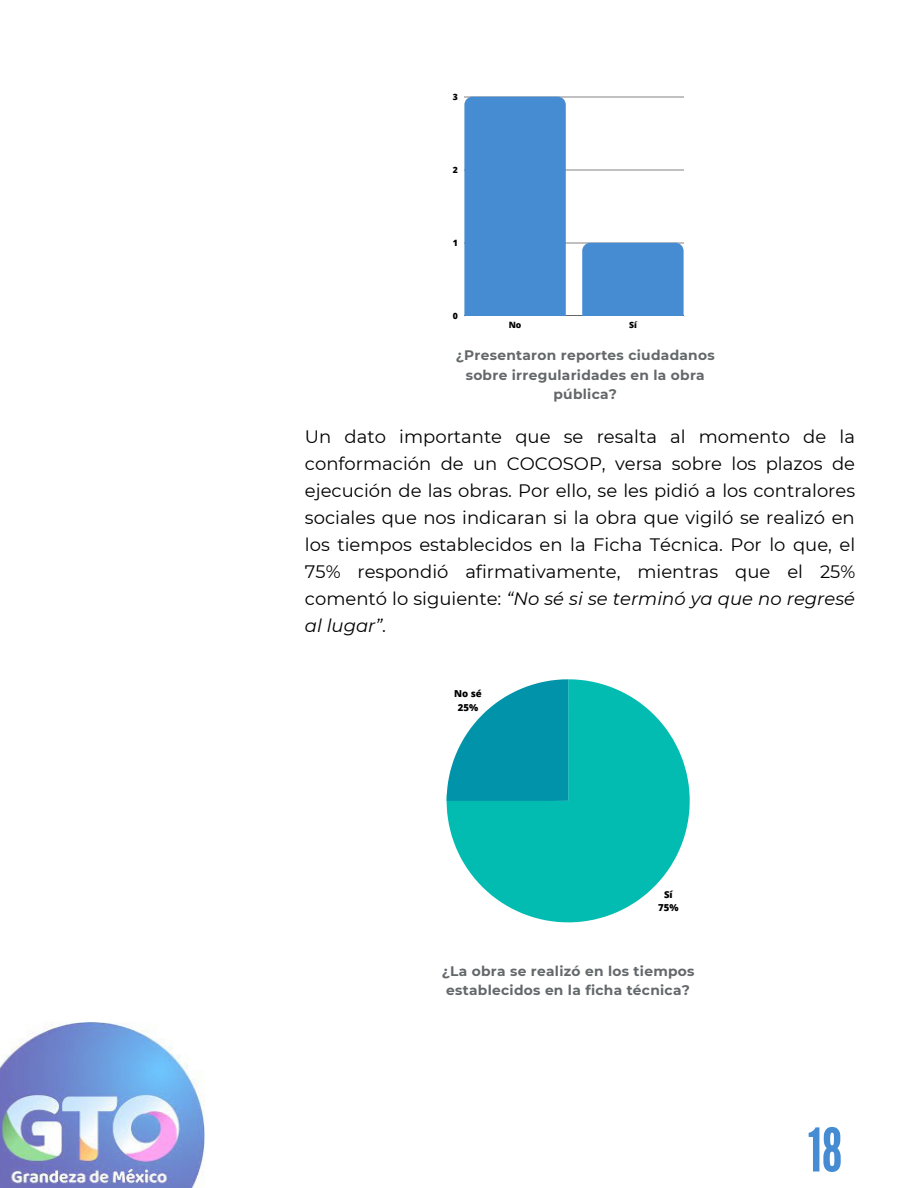
<style>
.page{position:relative;width:918px;height:1188px;background:#fff}
.page>*{position:absolute;margin:0;border:0;box-sizing:border-box;transform-origin:0 0}
.t1{font:60px "League Gothic";color:#468cd2}
.t2{font:18px/27px "Montserrat";color:#000;text-align:justify}
.t3{font:700 13.8px/19.2px "Montserrat";letter-spacing:.02em;color:#63686b;text-align:center}
.t4{font:800 9.6px/13px "Open Sans";color:#000;text-align:center}
.t5{font:800 8.7px "Open Sans";color:#000}
.s1{font-style:italic}
</style>
<div class="page">
<img style="left:0;top:1022px;width:204px;height:166px">
<hr style="left:464px;top:97px;width:220px;height:1px;background:#000">
<hr style="left:464px;top:170px;width:220px;height:1px;background:#000">
<hr style="left:464px;top:243px;width:220px;height:1px;background:#000">
<hr style="left:464px;top:316px;width:220px;height:1px;background:#000">
<div style="left:464px;top:97px;width:102px;height:219px;background:#468cd2"></div>
<div style="left:582px;top:243px;width:102px;height:73px;background:#468cd2"></div>
<svg style="left:447px;top:679px;width:243px;height:243px;fill:#02bcb2"></svg>
<svg style="left:447px;top:679px;width:121px;height:122px"></svg>
<p class="t5" style="left:453px;top:91px;width:7px">3</p>
<p class="t5" style="left:453px;top:164px;width:7px">2</p>
<p class="t5" style="left:453px;top:237px;width:7px">1</p>
<p class="t5" style="left:453px;top:310px;width:7px">0</p>
<p class="t5" style="left:509px;top:319px;width:14px">No</p>
<p class="t5" style="left:629px;top:319px;width:9px">Sí</p>
<p class="t3" style="left:456px;top:346px;width:260px">¿Presentaron reportes ciudadanos sobre irregularidades en la obra pública?</p>
<p class="t2" style="left:305px;top:423px;width:552px">Un dato importante que se resalta al momento de la conformación de un COCOSOP, versa sobre los plazos de ejecución de las obras. Por ello, se les pidió a los contralores sociales que nos indicaran si la obra que vigiló se realizó en los tiempos establecidos en la Ficha Técnica. Por lo que, el 75% respondió afirmativamente, mientras que el 25% comentó lo siguiente: <span class="s1">“No sé si se terminó ya que no regresé al lugar”</span>.</p>
<p class="t4" style="left:454px;top:687px;width:29px">No sé<br>25%</p>
<p class="t4" style="left:658px;top:888px;width:22px">Sí<br>75%</p>
<p class="t3" style="left:442px;top:961px;width:254px">¿La obra se realizó en los tiempos establecidos en la ficha técnica?</p>
<h1 class="t1" style="left:808px;top:1115px;width:36px">18</h1>
</div>
